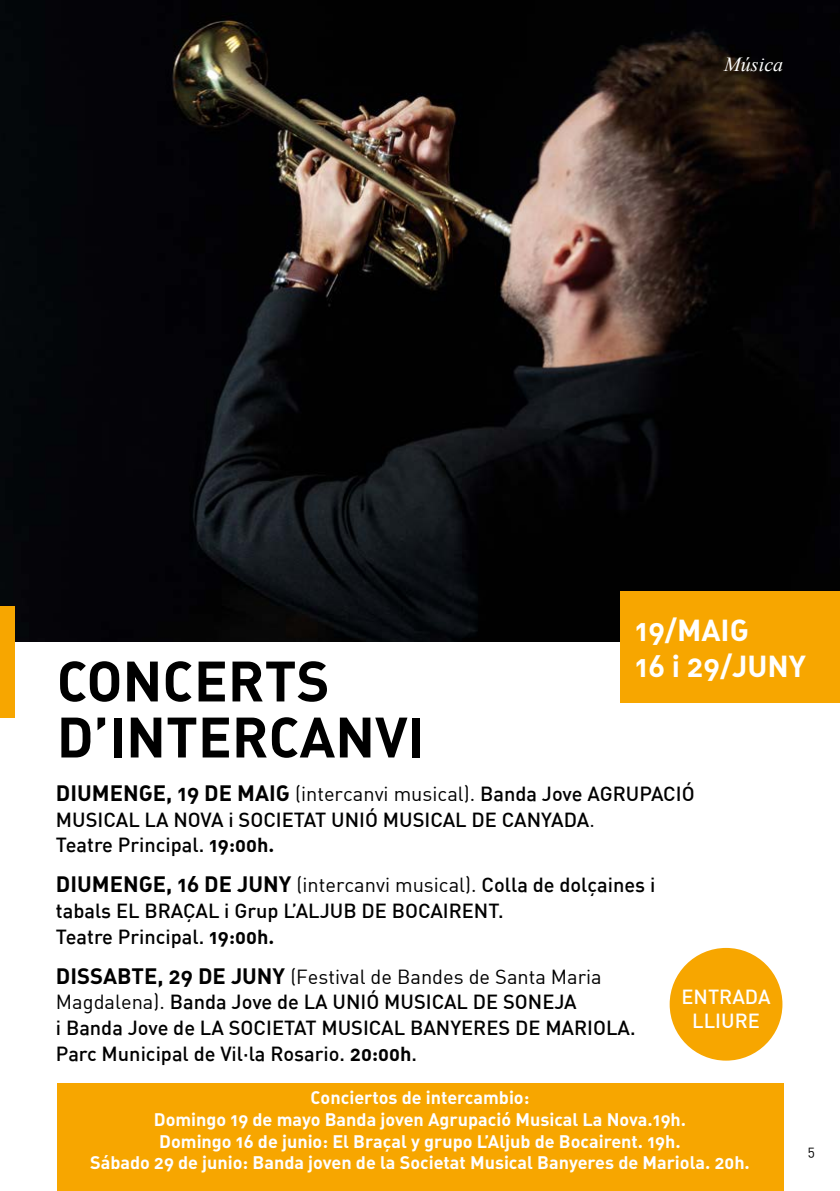
<style>
.page{position:relative;width:840px;height:1191px;background:#fff}
.page>*{position:absolute;margin:0;border:0;box-sizing:border-box;transform-origin:0 0}
.t1{font:56px/56px "DIN Bold Alternate";color:#000}
.t2{font:30px/36px "DIN Bold Alternate";color:#fff}
.t3{font:500 20px/25.6px "DIN";color:#000}
.t4{font:20px "DIN Regular Alternate";color:#000}
.t5{font:500 20px/24px "DIN";color:#fff;text-align:center}
.t6{font:italic 20px "Times New Roman";color:#fff}
.t7{font:18px/21.6px "DIN Bold Alternate";color:#fff;text-align:center}
.t8{font:14px "DIN Regular Alternate";color:#000}
.s1{font-family:"DIN Bold Alternate";font-size:22px}
.s2{font-family:"DIN";font-weight:500}
.s3{font-family:"DIN Regular Alternate";font-weight:400}
.s4{font-family:"DIN Bold Alternate";font-weight:400}
</style>
<div class="page">
<img style="left:0;top:0;width:839px;height:641px">
<div style="left:619px;top:591px;width:220px;height:112px;background:#f7a600"></div>
<div style="left:57px;top:1083px;width:725px;height:108px;background:#f7a600"></div>
<div style="left:0;top:606px;width:14px;height:111px;background:#f7a600"></div>
<div style="left:669px;top:948px;width:113px;height:112px;background:#f7a600;border-radius:50%"></div>
<p class="t6" style="left:723px;top:50px;width:60px">Música</p>
<h1 class="t1" style="left:57px;top:651px;width:369px">CONCERTS<br>D’INTERCANVI</h1>
<h2 class="t2" style="left:635px;top:610px;width:172px">19/MAIG<br>16 i 29/JUNY</h2>
<p class="t4" style="left:56px;top:781px;width:640px"><span class="s1">DIUMENGE, 19 DE MAIG</span> (intercanvi musical). <span class="s2">Banda Jove AGRUPACIÓ</span></p>
<p class="t3" style="left:56px;top:806px;width:540px">MUSICAL LA NOVA i SOCIETAT UNIÓ MUSICAL DE CANYADA<span class="s3">.<br></span>Teatre Principal. <span class="s4">19:00h.</span></p>
<p class="t4" style="left:56px;top:872px;width:600px"><span class="s1">DIUMENGE, 16 DE JUNY</span> (intercanvi musical). <span class="s2">Colla de dolçaines i</span></p>
<p class="t3" style="left:56px;top:897px;width:449px">tabals EL BRAÇAL i Grup L’ALJUB DE BOCAIRENT.<br>Teatre Principal. <span class="s4">19:00h.</span></p>
<p class="t4" style="left:56px;top:963px;width:547px"><span class="s1">DISSABTE, 29 DE JUNY</span> (Festival de Bandes de Santa Maria</p>
<p class="t3" style="left:56px;top:988px;width:581px"><span class="s3">Magdalena).</span> Banda Jove de LA UNIÓ MUSICAL DE SONEJA<br>i Banda Jove de LA SOCIETAT MUSICAL BANYERES DE MARIOLA.<br>Parc Municipal de Vil·la Rosario. <span class="s4">20:00h</span>.</p>
<p class="t5" style="left:681px;top:983px;width:90px">ENTRADA<br>LLIURE</p>
<p class="t7" style="left:90px;top:1086px;width:661px">Conciertos de intercambio:<br>Domingo 19 de mayo Banda joven Agrupació Musical La Nova.19h.<br>Domingo 16 de junio: El Braçal y grupo L’Aljub de Bocairent. 19h.<br>Sábado 29 de junio: Banda joven de la Societat Musical Banyeres de Mariola. 20h.</p>
<p class="t8" style="left:807px;top:1142px;width:9px">5</p>
</div>
